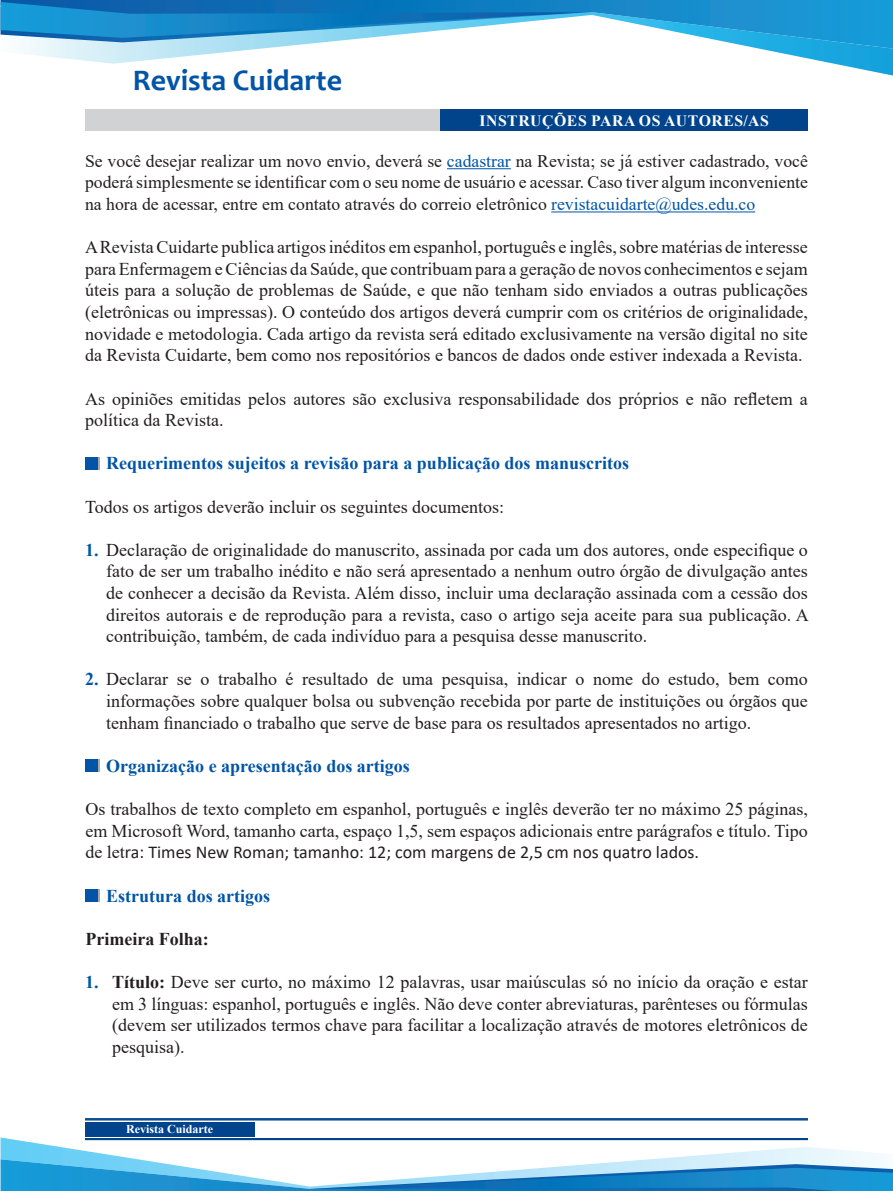
<style>
.page{position:relative;width:893px;height:1191px;background:#fff}
.page>*{position:absolute;margin:0;border:0;box-sizing:border-box;transform-origin:0 0}
.Estilo_de_párrafo_1{font:700 30px "Candara";color:#0154a6}
.Normal_wrd_7{font:18px/21.6px "Times New Roman";color:#231f20;text-align:justify}
.List_Paragraph{font:18px/21.6px "Times New Roman";color:#231f20;text-align:justify}
.Normal_wrd_7-2{font:700 18px "Times New Roman";color:#0154a6}
.Normal_wrd_7-3{font:700 18px "Times New Roman";color:#231f20}
.t1{font:17.7px/21.6px "Times New Roman";color:#231f20;text-align:justify}
.Estilo_de_párrafo_1-2{font:700 15.75px "Times New Roman";letter-spacing:.035em;color:#fff}
.Estilo_de_párrafo_1-3{font:700 12px "Times New Roman";color:#fff}
.s1{color:#0154a6}
.s2{font-weight:700;color:#0154a6}
.s3{font-family:"Calibri"}
.s4{font-weight:700}
</style>
<div class="page">
<svg style="left:20px;top:49px;width:873px;height:27px"></svg>
<svg style="left:1px;top:0;width:892px;height:49px"></svg>
<svg style="left:1px;top:2px;width:591px;height:40px"></svg>
<svg style="left:1px;top:1137px;width:880px;height:22px"></svg>
<svg style="left:1px;top:1159px;width:892px;height:32px"></svg>
<div style="left:85px;top:1122px;width:169px;height:14px;background:#01448c"></div>
<div style="left:85px;top:110px;width:355px;height:21px;background:#d1d2d4"></div>
<div style="left:440px;top:110px;width:368px;height:21px;background:#01448c"></div>
<hr style="left:85px;top:1138px;width:723px;height:1px;background:#01448c">
<hr style="left:85px;top:1139px;width:723px;height:1px;background:#01448c">
<hr style="left:85px;top:1118px;width:723px;height:1px;background:#01448c">
<hr style="left:85px;top:1119px;width:723px;height:1px;background:#01448c">
<hr style="left:447px;top:168px;width:64px;height:1px;background:#0154a6">
<hr style="left:551px;top:211px;width:204px;height:1px;background:#0154a6">
<div style="left:85px;top:759px;width:12px;height:12px;background:#0154a6"></div>
<svg style="left:98px;top:759px;width:2px;height:12px"></svg>
<div style="left:85px;top:458px;width:12px;height:12px;background:#0154a6"></div>
<svg style="left:98px;top:458px;width:2px;height:12px"></svg>
<div style="left:85px;top:889px;width:12px;height:12px;background:#0154a6"></div>
<svg style="left:98px;top:889px;width:2px;height:12px"></svg>
<p class="Estilo_de_párrafo_1" style="left:133px;top:62px;width:211px">Revista Cuidarte</p>
<p class="Estilo_de_párrafo_1-2" style="left:479px;top:109px;width:291px">INSTRUÇÕES PARA OS AUTORES/AS</p>
<p class="t1" style="left:85px;top:149px;width:724px">Se você desejar realizar um novo envio, deverá se <span class="s1">cadastrar</span> na Revista; se já estiver cadastrado, você poderá simplesmente se identificar com o seu nome de usuário e acessar. Caso tiver algum inconveniente na hora de acessar, entre em contato através do correio eletrônico <span class="s1">revistacuidarte@udes.edu.co</span></p>
<p class="Normal_wrd_7" style="left:85px;top:236px;width:724px">A Revista Cuidarte publica artigos inéditos em espanhol, português e inglês, sobre matérias de interesse para Enfermagem e Ciências da Saúde, que contribuam para a geração de novos conhecimentos e sejam úteis para a solução de problemas de Saúde, e que não tenham sido enviados a outras publicações (eletrônicas ou impressas). O conteúdo dos artigos deverá cumprir com os critérios de originalidade, novidade e metodologia. Cada artigo da revista será editado exclusivamente na versão digital no site da Revista Cuidarte, bem como nos repositórios e bancos de dados onde estiver indexada a Revista.</p>
<p class="Normal_wrd_7" style="left:85px;top:387px;width:724px">As opiniões emitidas pelos autores são exclusiva responsabilidade dos próprios e não refletem a política da Revista.</p>
<p class="Normal_wrd_7-2" style="left:106px;top:450px;width:524px">Requerimentos sujeitos a revisão para a publicação dos manuscritos</p>
<p class="Normal_wrd_7" style="left:85px;top:495px;width:421px">Todos os artigos deverão incluir os seguintes documentos:</p>
<p class="Normal_wrd_7" style="left:106px;top:538px;width:704px;text-indent:-21px"><span class="s2">1.</span> Declaração de originalidade do manuscrito, assinada por cada um dos autores, onde especifique o fato de ser um trabalho inédito e não será apresentado a nenhum outro órgão de divulgação antes de conhecer a decisão da Revista. Além disso, incluir uma declaração assinada com a cessão dos direitos autorais e de reprodução para a revista, caso o artigo seja aceite para sua publicação. A contribuição, também, de cada indivíduo para a pesquisa desse manuscrito.</p>
<p class="Normal_wrd_7" style="left:106px;top:668px;width:703px;text-indent:-21px"><span class="s2">2.</span> Declarar se o trabalho é resultado de uma pesquisa, indicar o nome do estudo, bem como informações sobre qualquer bolsa ou subvenção recebida por parte de instituições ou órgãos que tenham financiado o trabalho que serve de base para os resultados apresentados no artigo.</p>
<p class="Normal_wrd_7-2" style="left:106px;top:753px;width:305px">Organização e apresentação dos artigos</p>
<p class="Normal_wrd_7" style="left:85px;top:797px;width:724px">Os trabalhos de texto completo em espanhol, português e inglês deverão ter no máximo 25 páginas, em Microsoft Word, tamanho carta, espaço 1,5, sem espaços adicionais entre parágrafos e título. Tipo de let<span class="s3">ra: Times New Roman; tamanho: 12; com margens de 2,5 cm nos quatro lados.</span></p>
<p class="Normal_wrd_7-2" style="left:106px;top:882px;width:165px">Estrutura dos artigos</p>
<p class="Normal_wrd_7-3" style="left:85px;top:925px;width:125px">Primeira Folha:</p>
<p class="List_Paragraph" style="left:112px;top:970px;width:697px;text-indent:-27px"><span class="s2">1.</span> <span class="s4">Título:</span> Deve ser curto, no máximo 12 palavras, usar maiúsculas só no início da oração e estar em 3 línguas: espanhol, português e inglês. Não deve conter abreviaturas, parênteses ou fórmulas (devem ser utilizados termos chave para facilitar a localização através de motores eletrônicos de pesquisa).</p>
<p class="Estilo_de_párrafo_1-3" style="left:126px;top:1120px;width:88px">Revista Cuidarte</p>
</div>
